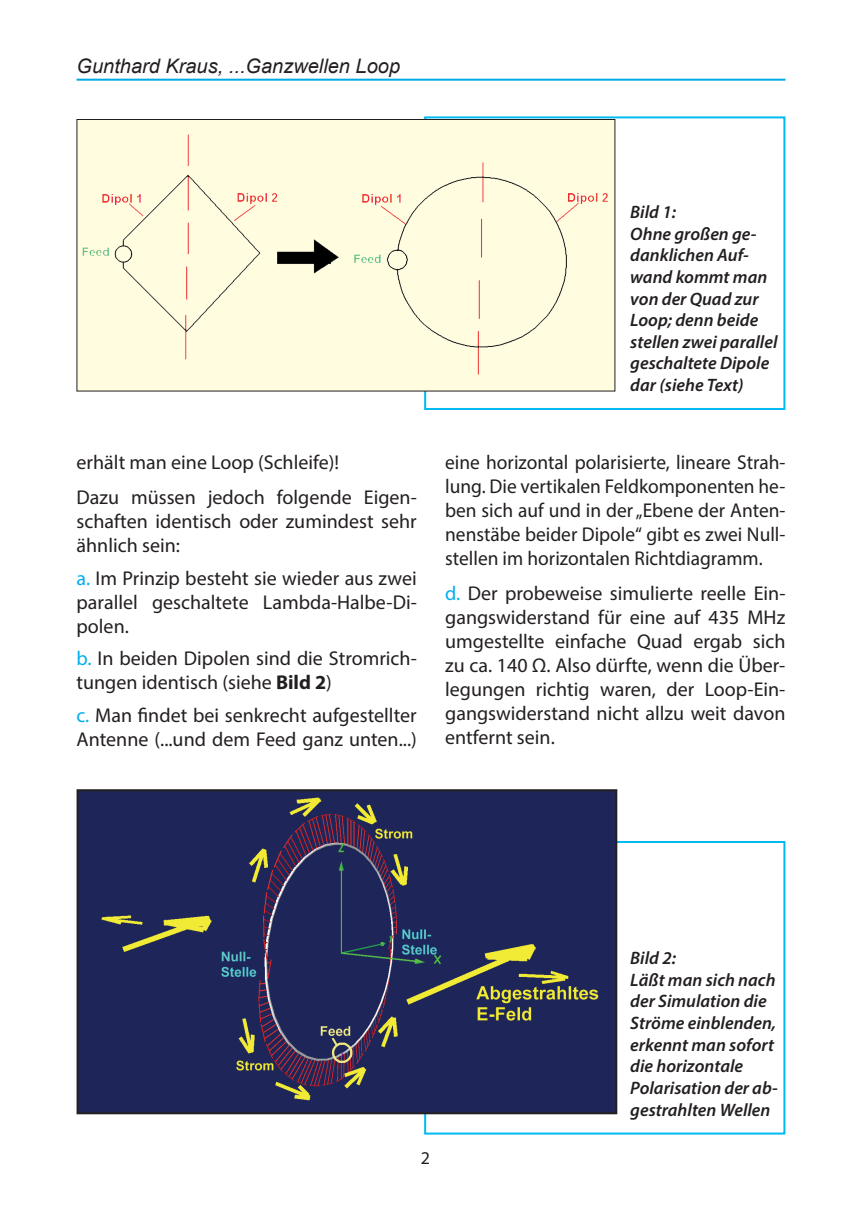
<style>
.page{position:relative;width:862px;height:1214px;background:#fff}
.page>*{position:absolute;margin:0;border:0;box-sizing:border-box;transform-origin:0 0}
.t1{font:20px/24px "Myriad Pro";color:#231f20}
.t2{font:italic 20px "Arial";color:#231f20}
.t3{font:italic 600 18px/21.6px "Myriad Pro";color:#231f20}
.t4{font:18px "Myriad Pro";color:#231f20}
.s1{color:#00aeef}
.s2{font-weight:700}
</style>
<div class="page">
<hr style="left:77px;top:79px;width:708px;height:2px;background:#00abe5">
<div style="left:424px;top:116px;width:361px;height:294px;border:2px solid #00baf1"></div>
<div style="left:424px;top:840px;width:361px;height:294px;border:2px solid #00baf1"></div>
<div style="left:77px;top:119px;width:538px;height:272px;background:#fffce0"></div>
<img style="left:83px;top:134px;width:525px;height:240px">
<div style="left:77px;top:119px;width:538px;height:272px;border:1px solid #231f20"></div>
<img style="left:80px;top:792px;width:534px;height:319px">
<div style="left:77px;top:789px;width:540px;height:325px;border:2px solid #231f20"></div>
<p class="t2" style="left:77px;top:53px;width:325px">Gunthard Kraus, ...Ganzwellen Loop</p>
<p class="t1" style="left:77px;top:444px;width:342px;line-height:35.4px">erhält man eine Loop (Schleife)!<br>Dazu müssen jedoch folgende Eigen-</p>
<p class="t1" style="left:77px;top:509px;width:342px">schaften identisch oder zumindest sehr ähnlich sein:</p>
<p class="t1" style="left:77px;top:565px;width:342px;text-align:justify"><span class="s1">a.</span> Im Prinzip besteht sie wieder aus zwei parallel geschaltete Lambda-Halbe-Di&shy;polen.</p>
<p class="t1" style="left:77px;top:646px;width:342px"><span class="s1">b.</span> In beiden Dipolen sind die Stromrich&shy;tungen identisch (siehe <span class="s2">Bild 2</span>)</p>
<p class="t1" style="left:77px;top:702px;width:342px"><span class="s1">c.</span> Man findet bei senkrecht aufgestellter<br>Antenne (...und dem Feed ganz unten...)</p>
<p class="t3" style="left:630px;top:201px;width:149px">Bild 1:<br>Ohne großen ge&shy;danklichen Auf&shy;wand kommt man von der Quad zur<br>Loop; denn beide stellen zwei parallel geschaltete Dipole dar (siehe Text)</p>
<p class="t1" style="left:445px;top:450px;width:342px;text-align:justify">eine horizontal polarisierte, lineare Strah&shy;lung. Die vertikalen Feldkomponenten he&shy;ben sich auf und in der „Ebene der Anten&shy;nenstäbe beider Dipole“ gibt es zwei Null&shy;stellen im horizontalen Richtdiagramm.</p>
<p class="t1" style="left:445px;top:581px;width:342px;text-align:justify"><span class="s1">d.</span> Der probeweise simulierte reelle Ein&shy;gangswiderstand für eine auf 435 MHz umgestellte einfache Quad ergab sich zu ca. 140 Ω. Also dürfte, wenn die Über&shy;legungen richtig waren, der Loop-Ein&shy;gangswiderstand nicht allzu weit davon entfernt sein.</p>
<p class="t4" style="left:421px;top:1147px;width:11px">2</p>
<p class="t3" style="left:630px;top:946px;width:149px">Bild 2:<br>Läßt man sich nach der Simulation die<br>Ströme einblenden, erkennt man sofort die horizontale<br>Polarisation der ab&shy;gestrahlten Wellen</p>
</div>
